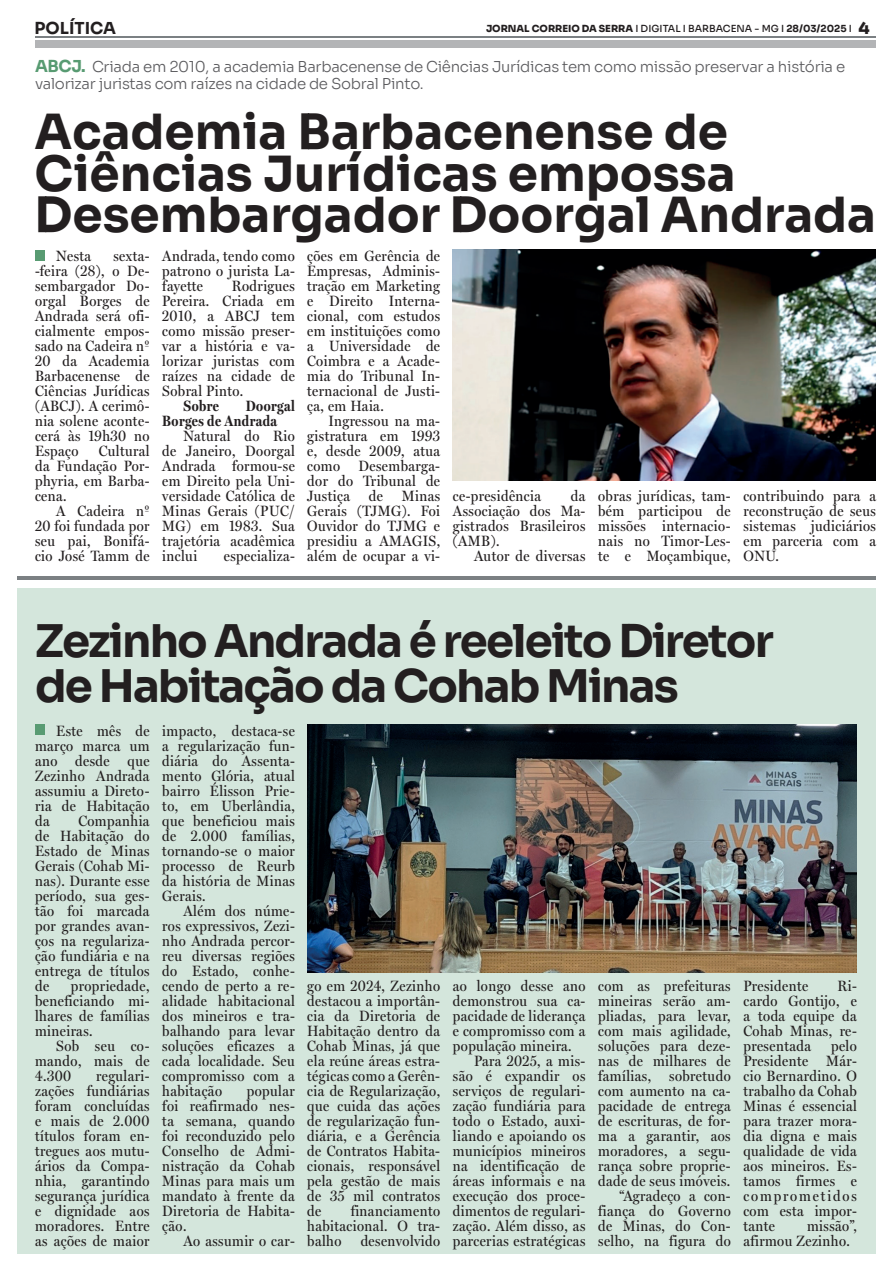
<style>
.page{position:relative;width:893px;height:1263px;background:#fff}
.page>*{position:absolute;margin:0;border:0;box-sizing:border-box;transform-origin:0 0}
.t1{font:700 48.45px/41.2px "Sora";color:#231f20}
.t2{font:700 45px/45px "Sora";letter-spacing:-.04em;color:#231f20}
.t3{font:700 16.5px "Sora";color:#231f20}
.t4{font:15px/15px "Miller Headline";letter-spacing:.03em;color:#231f20;text-align:justify}
.t5{font:300 15px/16.5px "Sora";letter-spacing:-.02em;color:#5c5c5f}
.t6{font:700 15px/15px "Miller Headline";letter-spacing:.03em;color:#231f20}
.t7{font:500 9.75px "Sora";color:#231f20}
.s1{font-weight:700;font-size:16.5px;color:#589b72}
.s2{font-weight:800}
.s3{font-weight:700}
.s4{font-weight:800;font-size:16.5px}
</style>
<div class="page">
<hr style="left:35px;top:36px;width:841px;height:2px;background:#7b8083">
<div style="left:35px;top:40px;width:841px;height:7px;background:#b3b4b6"></div>
<div style="left:17px;top:589px;width:859px;height:665px;background:#d4e6dc"></div>
<div style="left:35px;top:250px;width:9px;height:10px;background:#589b72"></div>
<div style="left:35px;top:724px;width:9px;height:11px;background:#589b72"></div>
<hr style="left:17px;top:576px;width:859px;height:4px;background:#7b8083">
<img style="left:453px;top:250px;width:422px;height:231px">
<img style="left:308px;top:724px;width:549px;height:248px">
<p class="t3" style="left:35px;top:14px;width:83px">POLÍTICA</p>
<p class="t5" style="left:35px;top:57px;width:812px"><span class="s1">ABCJ.</span> Criada em 2010, a academia Barbacenense de Ciências Jurídicas tem como missão preservar a história e valorizar juristas com raízes na cidade de Sobral Pinto.</p>
<p class="t7" style="left:486px;top:21px;width:385px"><span class="s2">JORNAL CORREIO DA SERRA</span> I DIGITAL I BARBACENA - MG I <span class="s3">28/03/2025</span> I <span class="s4">4</span></p>
<h1 class="t1" style="left:35px;top:107px;width:843px">Academia Barbacenense de<br>Ciências Jurídicas empossa<br>Desembargador Doorgal Andrada</h1>
<p class="t4" style="left:56px;top:249px;width:36px">Nesta</p>
<p class="t4" style="left:35px;top:249px;width:116px;text-indent:78px">sexta--feira (28), o De&shy;sembargador Do&shy;orgal Borges de Andrada será ofi&shy;cialmente empos&shy;sado na Cadeira nº 20 da Academia Barbacenense de Ciências Jurídicas (ABCJ). A cerimô&shy;nia solene aconte&shy;cerá às 19h30 no Espaço</p>
<p class="t4" style="left:35px;top:444px;width:116px;text-indent:64px">Cultural da Fundação Por&shy;phyria, em Barba&shy;cena.</p>
<p class="t4" style="left:35px;top:504px;width:116px;text-indent:21px">A Cadeira nº 20 foi fundada por seu pai, Bonifá&shy;cio José Tamm de</p>
<p class="t4" style="left:162px;top:249px;width:134px">Andrada, tendo como patrono o jurista La&shy;fayette</p>
<p class="t4" style="left:162px;top:279px;width:134px;text-indent:69px">Rodrigues Pereira. Criada em 2010, a ABCJ tem como missão preser&shy;var a história e va&shy;lorizar juristas com raízes na cidade de Sobral Pinto.</p>
<p class="t6" style="left:184px;top:399px;width:37px">Sobre</p>
<p class="t6" style="left:162px;top:399px;width:134px;text-indent:84px">Doorgal<br>Borges de Andrada</p>
<p class="t4" style="left:162px;top:429px;width:134px;text-indent:21px">Natural do Rio de Janeiro, Doorgal Andrada formou-se em Direito pela Uni&shy;versidade Católica de Minas Gerais (PUC/ MG) em 1983. Sua trajetória acadêmica inclui</p>
<p class="t4" style="left:224px;top:549px;width:73px">especializa-</p>
<p class="t4" style="left:307px;top:249px;width:134px">ções em Gerência de Empresas, Adminis&shy;tração em Marketing e Direito Interna&shy;cional, com estudos em instituições como a Universidade de Coimbra e a Acade&shy;mia do Tribunal In&shy;ternacional de Justi&shy;ça, em Haia.</p>
<p class="t4" style="left:307px;top:414px;width:134px;text-indent:21px">Ingressou na ma&shy;gistratura em 1993 e, desde 2009, atua como Desembarga&shy;dor do Tribunal de Justiça</p>
<p class="t4" style="left:369px;top:489px;width:16px">de</p>
<p class="t4" style="left:307px;top:489px;width:134px;text-indent:95px">Minas Gerais (TJMG). Foi Ouvidor do TJMG e presidiu a AMAGIS, além de ocupar a vi-</p>
<p class="t4" style="left:453px;top:488px;width:134px;text-indent:118px">da Associação dos Ma&shy;gistrados Brasileiros (AMB).</p>
<p class="t4" style="left:474px;top:548px;width:113px">Autor de diversas</p>
<p class="t4" style="left:453px;top:488px;width:90px">ce-presidência</p>
<p class="t4" style="left:598px;top:488px;width:134px">obras jurídicas, tam&shy;bém participou de missões internacio&shy;nais no Timor-Les&shy;te e Moçambique,</p>
<p class="t4" style="left:743px;top:488px;width:134px">contribuindo para a reconstrução de seus sistemas judiciários em parceria com a ONU.</p>
<h2 class="t2" style="left:35px;top:614px;width:740px">Zezinho Andrada é reeleito Diretor de Habitação da Cohab Minas</h2>
<p class="t4" style="left:35px;top:723px;width:116px;text-indent:21px">Este mês de março marca um ano desde que Zezinho Andrada assumiu a Direto&shy;ria de Habitação da</p>
<p class="t4" style="left:35px;top:813px;width:116px;text-indent:43px">Companhia de Habitação do Estado de Minas Gerais (Cohab Mi&shy;nas). Durante esse período, sua ges&shy;tão foi marcada por grandes avan&shy;ços na regulariza&shy;ção fundiária e na entrega de títulos de</p>
<p class="t4" style="left:35px;top:978px;width:116px;text-indent:36px">propriedade, beneficiando mi&shy;lhares de famílias mineiras.</p>
<p class="t4" style="left:35px;top:1038px;width:116px;text-indent:21px">Sob seu co&shy;mando, mais de 4.300</p>
<p class="t4" style="left:35px;top:1068px;width:116px;text-indent:61px">regulari&shy;zações fundiárias foram concluídas e mais de 2.000 títulos foram en&shy;tregues aos mutu&shy;ários da Compa&shy;nhia, garantindo segurança jurídica e dignidade aos moradores. Entre as ações de maior</p>
<p class="t4" style="left:162px;top:723px;width:134px">impacto, destaca-se a regularização fun&shy;diária do Assenta&shy;mento Glória, atual bairro Élisson Prie&shy;to, em Uberlândia, que beneficiou mais de 2.000 famílias, tornando-se o maior processo de Reurb da história de Minas Gerais.</p>
<p class="t4" style="left:162px;top:903px;width:134px;text-indent:21px">Além dos núme&shy;ros expressivos, Zezi&shy;nho Andrada percor&shy;reu diversas regiões do Estado, conhe&shy;cendo de perto a re&shy;alidade habitacional dos mineiros e tra&shy;balhando para levar soluções eficazes a cada localidade. Seu compromisso com a habitação</p>
<p class="t4" style="left:162px;top:1083px;width:134px;text-indent:85px">popular foi reafirmado nes&shy;ta semana, quando foi reconduzido pelo Conselho de Admi&shy;nistração da Cohab Minas para mais um mandato à frente da Diretoria de Habita&shy;ção.</p>
<p class="t4" style="left:184px;top:1233px;width:113px">Ao assumir o car-</p>
<p class="t4" style="left:307px;top:978px;width:134px">go em 2024, Zezinho destacou a importân&shy;cia da Diretoria de Habitação dentro da Cohab Minas, já que ela reúne áreas estra&shy;tégicas como a Gerên&shy;cia de Regularização, que cuida das ações de regularização fun&shy;diária, e a Gerência de Contratos Habita&shy;cionais, responsável pela gestão de mais de 35 mil contratos de</p>
<p class="t4" style="left:307px;top:1203px;width:134px;text-indent:44px">financiamento habitacional. O tra&shy;balho</p>
<p class="t4" style="left:361px;top:1233px;width:81px">desenvolvido</p>
<p class="t4" style="left:453px;top:978px;width:134px">ao longo desse ano</p>
<p class="t4" style="left:453px;top:993px;width:134px">demonstrou sua ca-</p>
<p class="t4" style="left:453px;top:1008px;width:134px">pacidade de liderança</p>
<p class="t4" style="left:453px;top:1023px;width:134px">e compromisso com a</p>
<p class="t4" style="left:453px;top:1038px;width:120px">população mineira.</p>
<p class="t4" style="left:474px;top:1053px;width:113px">Para 2025, a mis-</p>
<p class="t4" style="left:453px;top:1068px;width:134px">são é expandir os</p>
<p class="t4" style="left:453px;top:1083px;width:134px">serviços de regulari-</p>
<p class="t4" style="left:453px;top:1098px;width:134px">zação fundiária para</p>
<p class="t4" style="left:453px;top:1113px;width:134px">todo o Estado, auxi-</p>
<p class="t4" style="left:453px;top:1128px;width:134px">liando e apoiando os</p>
<p class="t4" style="left:453px;top:1143px;width:134px">municípios mineiros</p>
<p class="t4" style="left:453px;top:1158px;width:134px">na identificação de</p>
<p class="t4" style="left:453px;top:1173px;width:134px">áreas informais e na</p>
<p class="t4" style="left:453px;top:1188px;width:134px">execução dos proce-</p>
<p class="t4" style="left:453px;top:1203px;width:134px">dimentos de regulari-</p>
<p class="t4" style="left:453px;top:1218px;width:134px">zação. Além disso, as</p>
<p class="t4" style="left:453px;top:1233px;width:134px">parcerias estratégicas</p>
<p class="t4" style="left:598px;top:978px;width:134px;text-align:right">com as prefeituras mineiras serão am&shy;pliadas, para levar, com mais agilidade, soluções para deze&shy;nas de milhares de famílias, sobretudo com aumento na ca&shy;pacidade de entrega de escrituras, de for&shy;ma a garantir, aos moradores, a segu&shy;rança sobre proprie&shy;dade de seus imóveis. “Agradeço a con&shy;fiança do Governo de Minas, do Con&shy;selho, na figura do</p>
<p class="t4" style="left:743px;top:978px;width:66px">Presidente</p>
<p class="t4" style="left:743px;top:978px;width:115px;text-indent:94px">Ri&shy;cardo Gontijo, e a toda equipe da Cohab Minas, re&shy;presentada</p>
<p class="t4" style="left:743px;top:1038px;width:115px;text-indent:88px">pelo Presidente Már&shy;cio Bernardino. O trabalho da Cohab Minas é essencial para trazer mora&shy;dia digna e mais qualidade de vida aos mineiros. Es&shy;tamos firmes e comprometidos com esta impor&shy;tante</p>
<p class="t4" style="left:743px;top:1218px;width:115px;text-indent:64px">missão”, afirmou Zezinho.</p>
</div>
